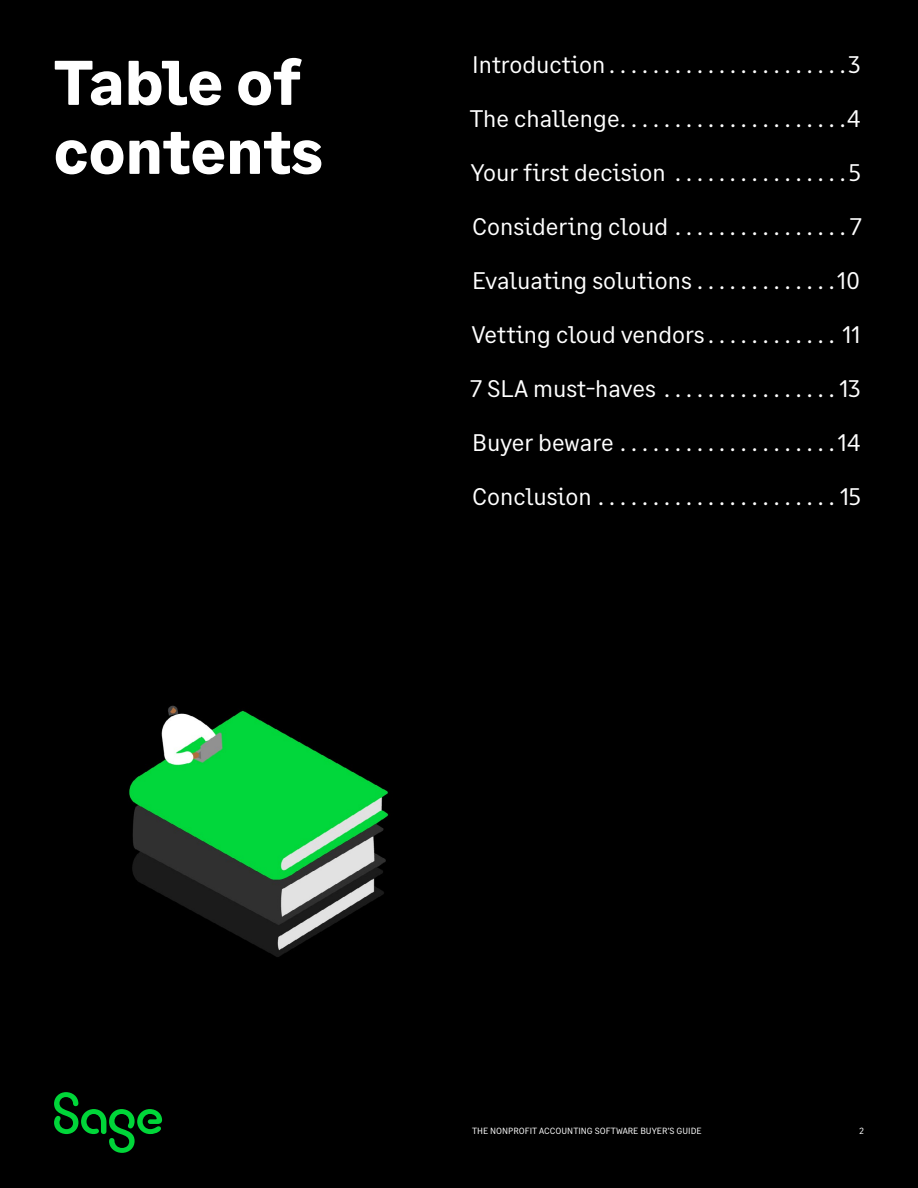
<style>
.page{position:relative;width:918px;height:1188px;background:#000}
.page>*{position:absolute;margin:0;border:0;box-sizing:border-box;transform-origin:0 0}
.t1{font:700 63px/69px "Sage Text";letter-spacing:-.005em;color:#fff}
.t2{font:24px "Sage Text";color:#fff}
.t3{font:9px "Sage Text";color:#fff}
</style>
<div class="page">
<img style="left:129px;top:705px;width:260px;height:252px">
<svg style="left:54px;top:1092px;width:108px;height:61px"></svg>
<h1 class="t1" style="left:54px;top:49px;width:271px">Table of contents</h1>
<p class="t2" style="left:472px;top:50px;width:390px">Introduction . . . . . . . . . . . . . . . . . . . . . 3</p>
<p class="t2" style="left:470px;top:104px;width:392px">The challenge . . . . . . . . . . . . . . . . . . . . 4</p>
<p class="t2" style="left:471px;top:158px;width:391px">Your first decision . . . . . . . . . . . . . . . 5</p>
<p class="t2" style="left:472px;top:212px;width:391px">Considering cloud . . . . . . . . . . . . . . . 7</p>
<p class="t2" style="left:472px;top:266px;width:390px">Evaluating solutions . . . . . . . . . . . . 10</p>
<p class="t2" style="left:472px;top:320px;width:390px">Vetting cloud vendors . . . . . . . . . . . . 11</p>
<p class="t2" style="left:470px;top:374px;width:392px">7 SLA must-haves . . . . . . . . . . . . . . . 13</p>
<p class="t2" style="left:472px;top:428px;width:390px">Buyer beware . . . . . . . . . . . . . . . . . . . 14</p>
<p class="t2" style="left:472px;top:482px;width:390px">Conclusion . . . . . . . . . . . . . . . . . . . . . . 15</p>
<p class="t3" style="left:472px;top:1125px;width:231px">THE NONPROFIT ACCOUNTING SOFTWARE BUYER’S GUIDE</p>
<p class="t3" style="left:860px;top:1125px;width:6px">2</p>
</div>
